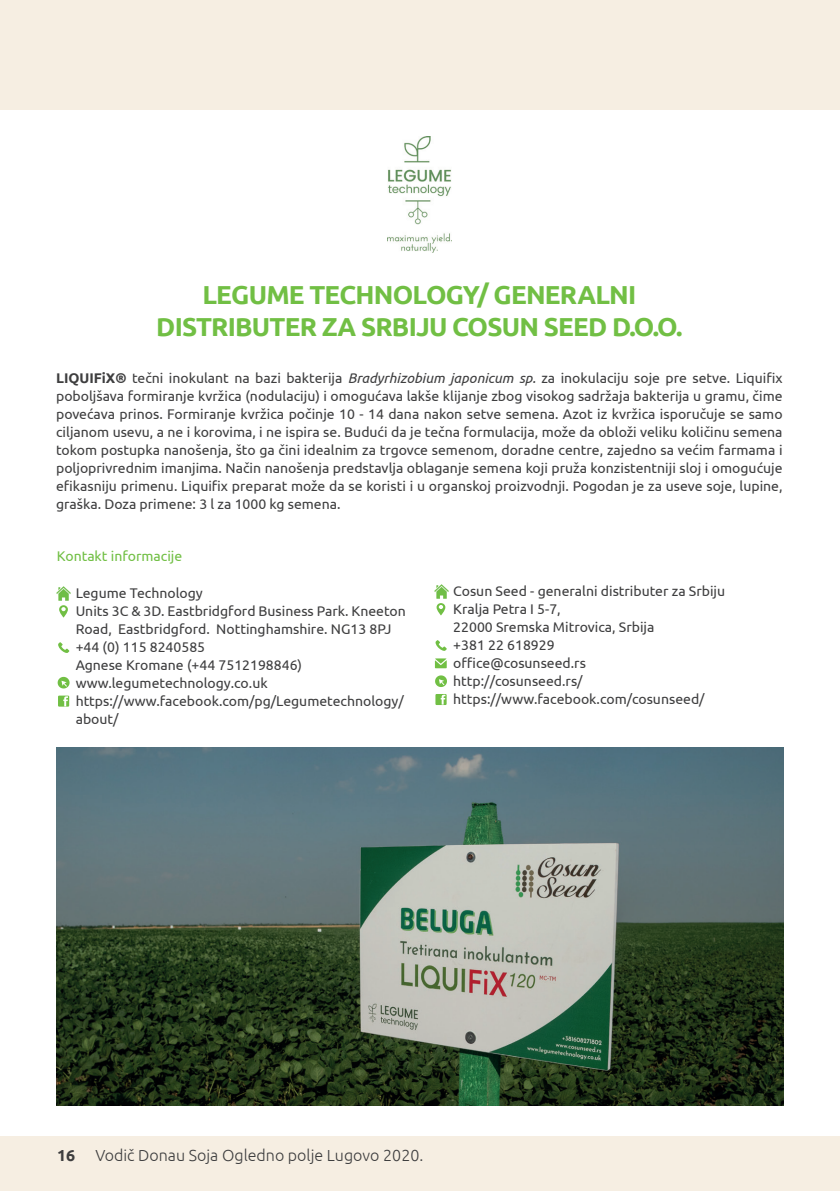
<style>
.page{position:relative;width:840px;height:1191px;background:#fff}
.page>*{position:absolute;margin:0;border:0;box-sizing:border-box;transform-origin:0 0}
.t1{font:700 26px/31.2px "Ubuntu";letter-spacing:-.03em;color:#71bf44;text-align:center}
.t2{font:300 16px "Ubuntu";color:#3e3e3f}
.t3{font:14px/18px "Ubuntu";color:#3e3e3f}
.t4{font:14px "Ubuntu";color:#71bf44}
.s1{font-weight:700}
.s2{font-style:italic}
</style>
<div class="page">
<div style="left:0;top:0;width:839px;height:109px;background:#f6eee2"></div>
<div style="left:0;top:1136px;width:839px;height:55px;background:#f6eee2"></div>
<img style="left:387px;top:136px;width:64px;height:117px">
<img style="left:56px;top:747px;width:726px;height:359px">
<svg style="left:58px;top:642px;width:11px;height:11px"></svg>
<svg style="left:58px;top:677px;width:11px;height:11px"></svg>
<svg style="left:58px;top:695px;width:11px;height:11px"></svg>
<svg style="left:59px;top:605px;width:9px;height:12px"></svg>
<img style="left:57px;top:587px;width:14px;height:13px">
<svg style="left:434px;top:658px;width:12px;height:10px"></svg>
<svg style="left:435px;top:640px;width:11px;height:11px"></svg>
<svg style="left:435px;top:675px;width:11px;height:12px"></svg>
<svg style="left:435px;top:694px;width:11px;height:11px"></svg>
<svg style="left:436px;top:603px;width:9px;height:12px"></svg>
<img style="left:434px;top:585px;width:14px;height:13px">
<h1 class="t1" style="left:156px;top:279px;width:527px">LEGUME TECHNOLOGY/ GENERALNI<br>DISTRIBUTER ZA SRBIJU COSUN SEED D.O.O.</h1>
<p class="t3" style="left:56px;top:368px;width:727px;text-align:justify"><span class="s1">LIQUIFiX®</span> tečni inokulant na bazi bakterija <span class="s2">Bradyrhizobium japonicum sp.</span> za inokulaciju soje pre setve. Liquifix poboljšava formiranje kvržica (nodulaciju) i omogućava lakše klijanje zbog visokog sadržaja bakterija u gramu, čime povećava prinos. Formiranje kvržica počinje 10 - 14 dana nakon setve semena. Azot iz kvržica isporučuje se samo ciljanom usevu, a ne i korovima, i ne ispira se. Budući da je tečna formulacija, može da obloži veliku količinu semena tokom postupka nanošenja, što ga čini idealnim za trgovce semenom, doradne centre, zajedno sa većim farmama i poljoprivrednim imanjima. Način nanošenja predstavlja oblaganje semena koji pruža konzistentniji sloj i omogućuje efikasniju primenu. Liquifix preparat može da se koristi i u organskoj proizvodnji. Pogodan je za useve soje, lupine, graška. Doza primene: 3 l za 1000 kg semena.</p>
<p class="t4" style="left:57px;top:548px;width:127px">Kontakt informacije</p>
<p class="t3" style="left:76px;top:583px;width:331px">Legume Technology<br>Units 3C &amp; 3D. Eastbridgford Business Park. Kneeton<br>Road, Eastbridgford. Nottinghamshire. NG13 8PJ +44 (0) 115 8240585<br>Agnese Kromane (+44 7512198846) www.legumetechnology.co.uk https://www.facebook.com/pg/Legumetechnology/ about/</p>
<p class="t3" style="left:453px;top:581px;width:273px">Cosun Seed - generalni distributer za Srbiju<br>Kralja Petra I 5-7,<br>22000 Sremska Mitrovica, Srbija<br>+381 22 618929<br>office@cosunseed.rs<br>http://cosunseed.rs/ https://www.facebook.com/cosunseed/</p>
<p class="t2" style="left:57px;top:1145px;width:367px"><span class="s1">16</span> Vodič Donau Soja Ogledno polje Lugovo 2020.</p>
</div>
